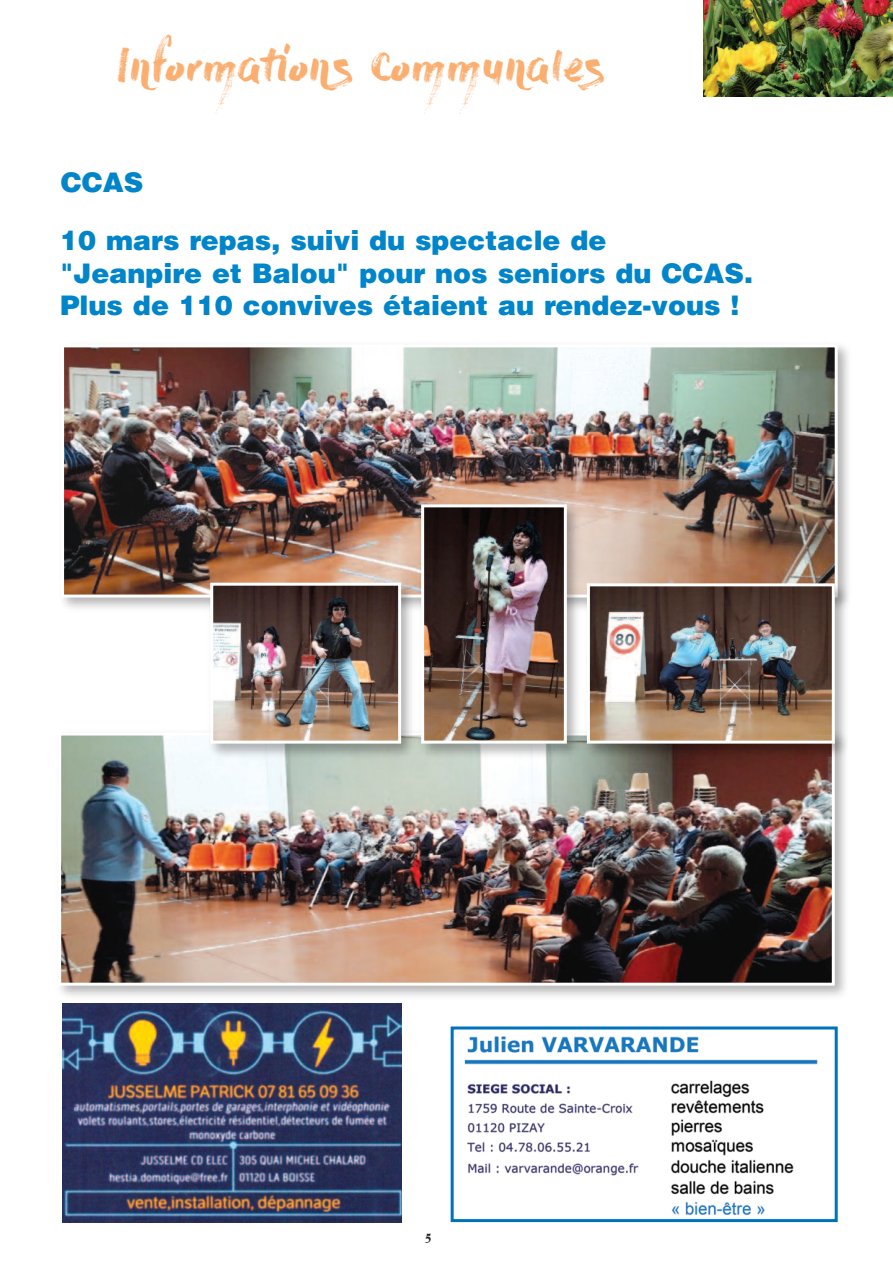
<style>
.page{position:relative;width:893px;height:1263px;background:#fff}
.page>*{position:absolute;margin:0;border:0;box-sizing:border-box;transform-origin:0 0}
.t1{font:43.5px "Dry Brush";letter-spacing:-.005em;color:#faaf71}
.t2{font:900 27px/58.5px "Helvetica";color:#0084ca}
.t3{font:15px "Cg Artistik";color:#231f20}
</style>
<div class="page">
<img style="left:65px;top:348px;width:769px;height:246px">
<div style="left:61px;top:344px;width:777px;height:254px;border:3px solid #fff"></div>
<img style="left:60px;top:763px;width:786px;height:242px">
<img style="left:62px;top:736px;width:769px;height:246px">
<div style="left:58px;top:732px;width:777px;height:254px;border:3px solid #fff"></div>
<img style="left:203px;top:498px;width:646px;height:265px">
<img style="left:214px;top:587px;width:183px;height:153px">
<div style="left:210px;top:583px;width:191px;height:161px;border:3px solid #fff"></div>
<img style="left:591px;top:587px;width:240px;height:153px">
<div style="left:587px;top:583px;width:248px;height:161px;border:3px solid #fff"></div>
<img style="left:425px;top:508px;width:138px;height:232px">
<div style="left:421px;top:504px;width:146px;height:240px;border:3px solid #fff"></div>
<img style="left:63px;top:1003px;width:339px;height:219px">
<img style="left:464px;top:1036px;width:354px;height:179px">
<div style="left:451px;top:1026px;width:387px;height:196px;border:3px solid #0072bc"></div>
<img style="left:704px;top:0;width:189px;height:96px">
<h1 class="t1" style="left:117px;top:41px;width:491px">Informations Communales</h1>
<p class="t2" style="left:60px;top:155px;width:548px">CCAS<br>10 mars repas, suivi du spectacle de</p>
<p class="t2" style="left:60px;top:259px;width:694px;line-height:32.4px">"Jeanpire et Balou" pour nos seniors du CCAS.<br>Plus de 110 convives étaient au rendez-vous !</p>
<p class="t3" style="left:425px;top:1228px;width:7px">5</p>
</div>
